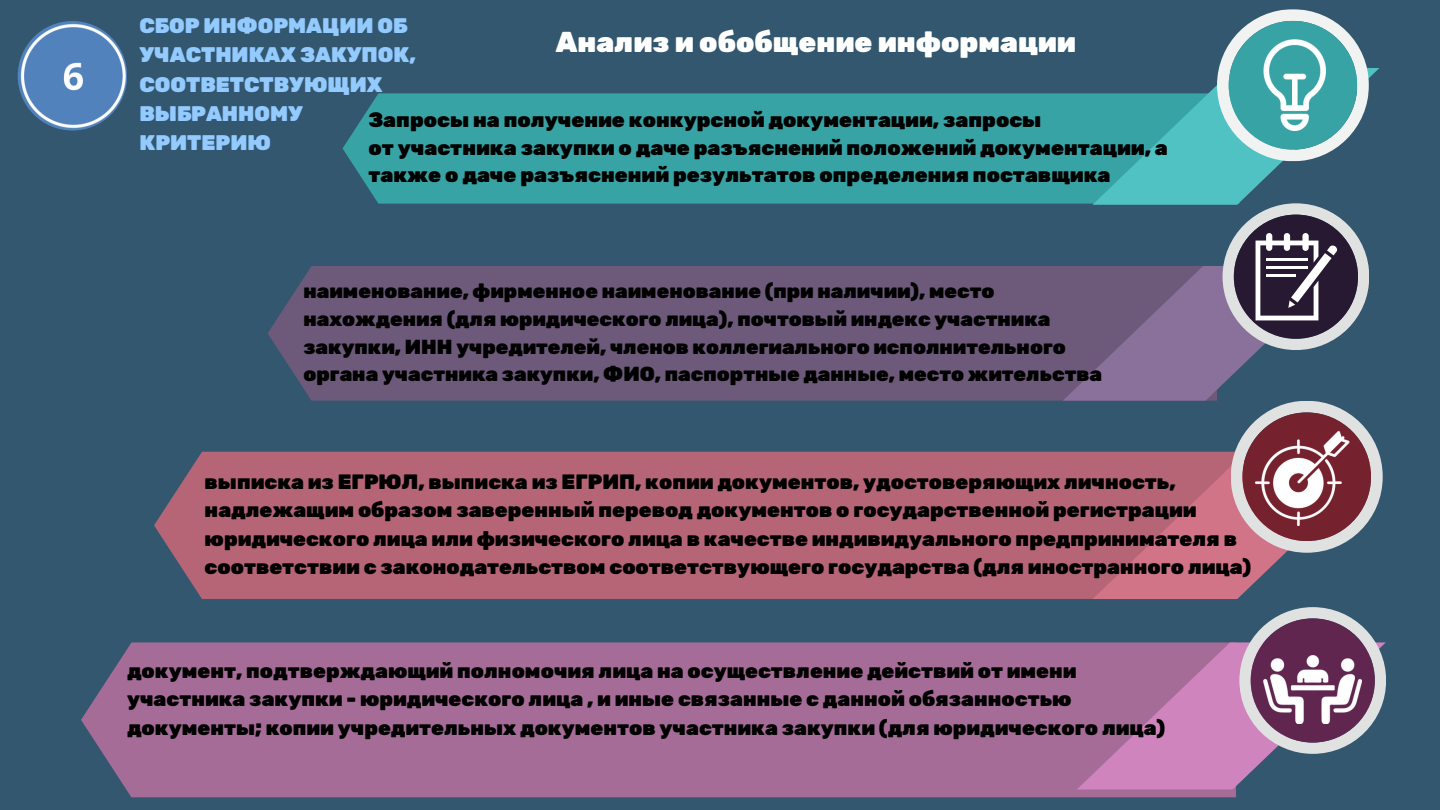
<style>
.page{position:relative;width:1440px;height:810px;background:#32576e}
.page>*{position:absolute;margin:0;border:0;box-sizing:border-box;transform-origin:0 0}
.t1{font:900 28.7px "Rubik";color:#fff}
.t2{font:900 21.1px/29.2px "Rubik";color:#93caff}
.t3{font:900 20.8px/27.8px "Rubik";color:#000}
.t4{font:900 20.7px/28.5px "Rubik";color:#000}
.t5{font:900 20.3px/27.8px "Rubik";color:#000}
</style>
<div class="page">
<div style="left:268px;top:266px;width:795px;height:135px;background:#6d597a"></div>
<div style="left:81px;top:642px;width:1155px;height:155px;background:#a66c98"></div>
<svg style="left:1077px;top:642px;width:193px;height:148px;background:#b777a9"></svg>
<div style="left:154px;top:452px;width:1077px;height:147px;background:#b56576"></div>
<svg style="left:1093px;top:462px;width:192px;height:137px;background:#bc6b7e"></svg>
<div style="left:342px;top:93px;width:897px;height:111px;background:#38a3a5"></div>
<svg style="left:1092px;top:68px;width:287px;height:137px"></svg>
<svg style="left:1217px;top:9px;width:152px;height:152px"></svg>
<svg style="left:1224px;top:15px;width:139px;height:140px;background:#6eb1b5"></svg>
<img style="left:1264px;top:40px;width:62px;height:90px">
<svg style="left:1239px;top:607px;width:147px;height:147px"></svg>
<svg style="left:1245px;top:613px;width:136px;height:135px;background:#8a708a"></svg>
<svg style="left:1223px;top:203px;width:146px;height:101px"></svg>
<svg style="left:1229px;top:209px;width:135px;height:122px"></svg>
<svg style="left:1063px;top:233px;width:283px;height:168px"></svg>
<img style="left:1264px;top:656px;width:97px;height:68px">
<svg style="left:1231px;top:401px;width:152px;height:152px"></svg>
<svg style="left:1237px;top:407px;width:140px;height:140px"></svg>
<img style="left:1256px;top:431px;width:94px;height:94px">
<svg style="left:18px;top:21px;width:67px;height:110px"></svg>
<img style="left:20px;top:22px;width:107px;height:107px">
<p class="t2" style="left:139px;top:11px;width:278px">СБОР ИНФОРМАЦИИ ОБ<br>УЧАСТНИКАХ ЗАКУПОК,<br>СООТВЕТСТВУЮЩИХ<br>ВЫБРАННОМУ<br>КРИТЕРИЮ</p>
<p class="t1" style="left:556px;top:25px;width:522px">Анализ и обобщение информации</p>
<p class="t3" style="left:368px;top:106px;width:675px">Запросы на получение конкурсной документации, запросы</p>
<p class="t3" style="left:368px;top:134px;width:801px">от участника закупки о даче разъяснений положений документации, а также о даче разъяснений результатов определения поставщика</p>
<p class="t5" style="left:303px;top:277px;width:800px">наименование, фирменное наименование (при наличии), место нахождения (для юридического лица), почтовый индекс участника закупки, ИНН учредителей, членов коллегиального исполнительного органа участника закупки, ФИО, паспортные данные, место жительства</p>
<p class="t4" style="left:205px;top:467px;width:1048px">выписка из ЕГРЮЛ, выписка из ЕГРИП, копии документов, удостоверяющих личность, надлежащим образом заверенный перевод документов о государственной регистрации юридического лица или физического лица в качестве индивидуального предпринимателя в соответствии с законодательством соответствующего государства (для иностранного лица)</p>
<p class="t4" style="left:127px;top:657px;width:1040px">документ, подтверждающий полномочия лица на осуществление действий от имени участника закупки - юридического лица , и иные связанные с данной обязанностью документы; копии учредительных документов участника закупки (для юридического лица)</p>
</div>
